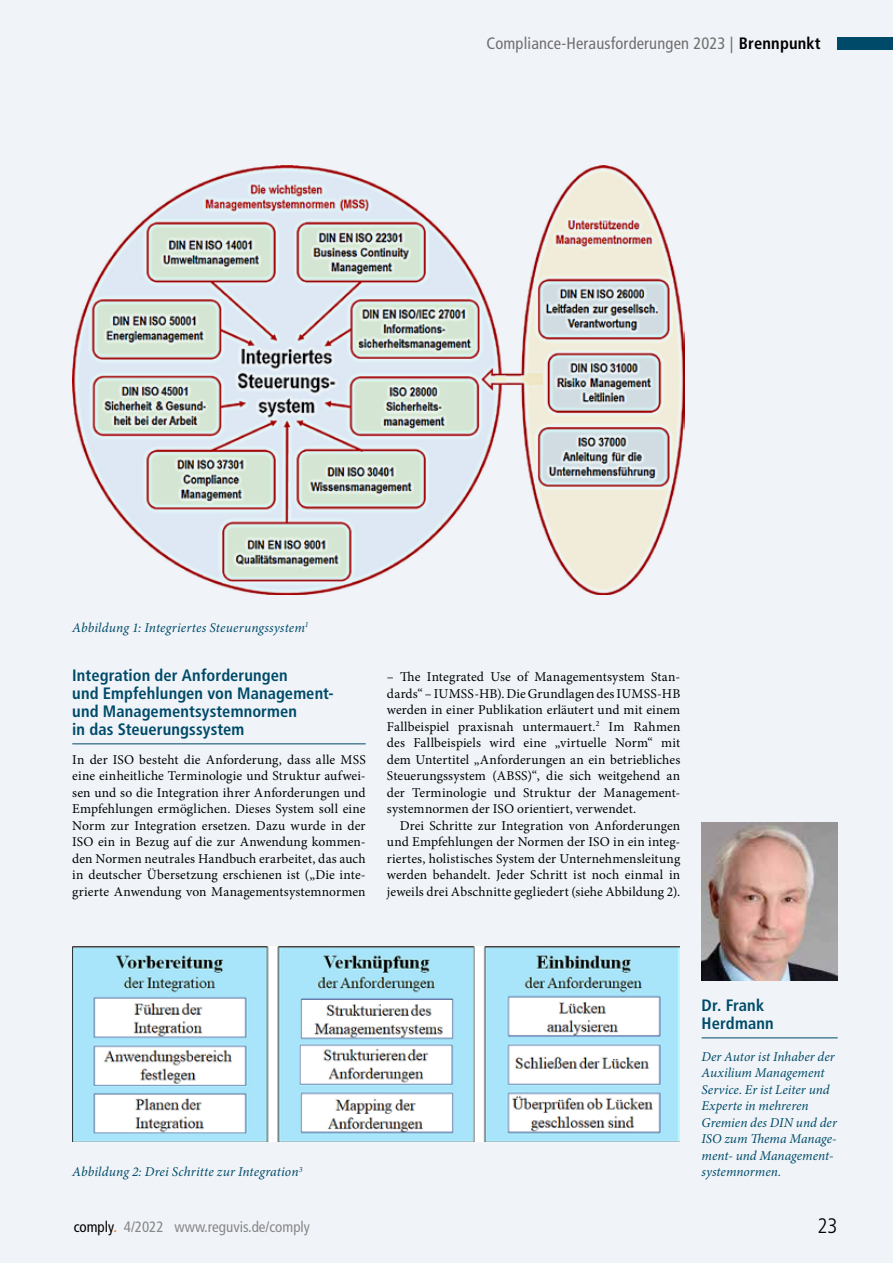
<style>
.page{position:relative;width:893px;height:1263px;background:#f0f4f8}
.page>*{position:absolute;margin:0;border:0;box-sizing:border-box;transform-origin:0 0}
.t1{font:300 condensed 21px "Frutiger LT Std";color:#000}
.t2{font:700 condensed 16.5px/18px "Frutiger LT Std";letter-spacing:.005em;color:#004a69}
.t3{font:condensed 16.5px "Frutiger LT Std";letter-spacing:.01em;color:#706f6f}
.t4{font:condensed 15px "Frutiger LT Std";color:#878787}
.t5{font:13.5px/16.5px "Minion Pro";letter-spacing:.005em;color:#000;text-align:justify}
.t6{font:italic 13.5px/16.5px "Minion Pro";letter-spacing:.005em;color:#004a69}
.s1{font-weight:700;color:#000}
.s2{color:#000}
.s3{color:#ec6608}
</style>
<div class="page">
<hr style="left:72px;top:744px;width:294px;height:1px;background:#004a69">
<hr style="left:702px;top:1038px;width:136px;height:1px;background:#004a69">
<img style="left:702px;top:823px;width:136px;height:157px">
<img style="left:72px;top:166px;width:613px;height:428px">
<img style="left:72px;top:946px;width:608px;height:196px">
<div style="left:838px;top:37px;width:55px;height:13px;background:#004a69"></div>
<p class="t3" style="left:486px;top:34px;width:336px">Compliance-Herausforderungen 2023 | <span class="s1">Brennpunkt</span></p>
<p class="t6" style="left:72px;top:619px;width:238px">Abbildung 1: Integriertes Steuerungssystem<sup>1</sup></p>
<p class="t2" style="left:72px;top:666px;width:263px">Integration der Anforderungen<br>und Empfehlungen von Management&shy;und Managementsystemnormen<br>in das Steuerungssystem</p>
<p class="t5" style="left:72px;top:751px;width:295px">In der ISO besteht die Anforderung, dass alle MSS eine einheitliche Terminologie und Struktur aufwei&shy;sen und so die Integration ihrer Anforderungen und Empfehlungen ermöglichen. Dieses System soll eine Norm zur Integration ersetzen. Dazu wurde in der ISO ein in Bezug auf die zur Anwendung kommen&shy;den Normen neutrales Handbuch erarbeitet, das auch in deutscher Übersetzung erschienen ist („Die inte&shy;grierte Anwendung von Managementsystemnormen</p>
<p class="t5" style="left:387px;top:669px;width:295px">– The Integrated Use of Managementsystem Stan&shy;dards“ – IUMSS-HB). Die Grundlagen des IUMSS-HB werden in einer Publikation erläutert und mit einem Fallbeispiel praxisnah untermauert.<sup>2</sup> Im Rahmen des Fallbeispiels wird eine „virtuelle Norm“ mit dem Untertitel „Anforderungen an ein betriebliches Steuerungssystem (ABSS)“, die sich weitgehend an der Terminologie und Struktur der Management&shy;systemnormen der ISO orientiert, verwendet.</p>
<p class="t5" style="left:387px;top:817px;width:295px;text-indent:13px">Drei Schritte zur Integration von Anforderungen und Empfehlungen der Normen der ISO in ein integ&shy;riertes, holistisches System der Unternehmensleitung werden behandelt. Jeder Schritt ist noch einmal in jeweils drei Abschnitte gegliedert (siehe Abbildung 2).</p>
<p class="t6" style="left:72px;top:1163px;width:232px">Abbildung 2: Drei Schritte zur Integration<sup>3</sup></p>
<p class="t4" style="left:74px;top:1218px;width:238px"><span class="s2">comply</span><span class="s3">.</span> 4/2022 www.reguvis.de/comply</p>
<p class="t2" style="left:702px;top:996px;width:73px">Dr. Frank<br>Herdmann</p>
<p class="t6" style="left:702px;top:1048px;width:137px">Der Autor ist Inhaber der<br>Auxilium Management<br>Service. Er ist Leiter und<br>Experte in mehreren<br>Gremien des DIN und der<br>ISO zum Thema Manage&shy;ment- und Management&shy;systemnormen.</p>
<h1 class="t1" style="left:817px;top:1214px;width:22px">23</h1>
</div>
